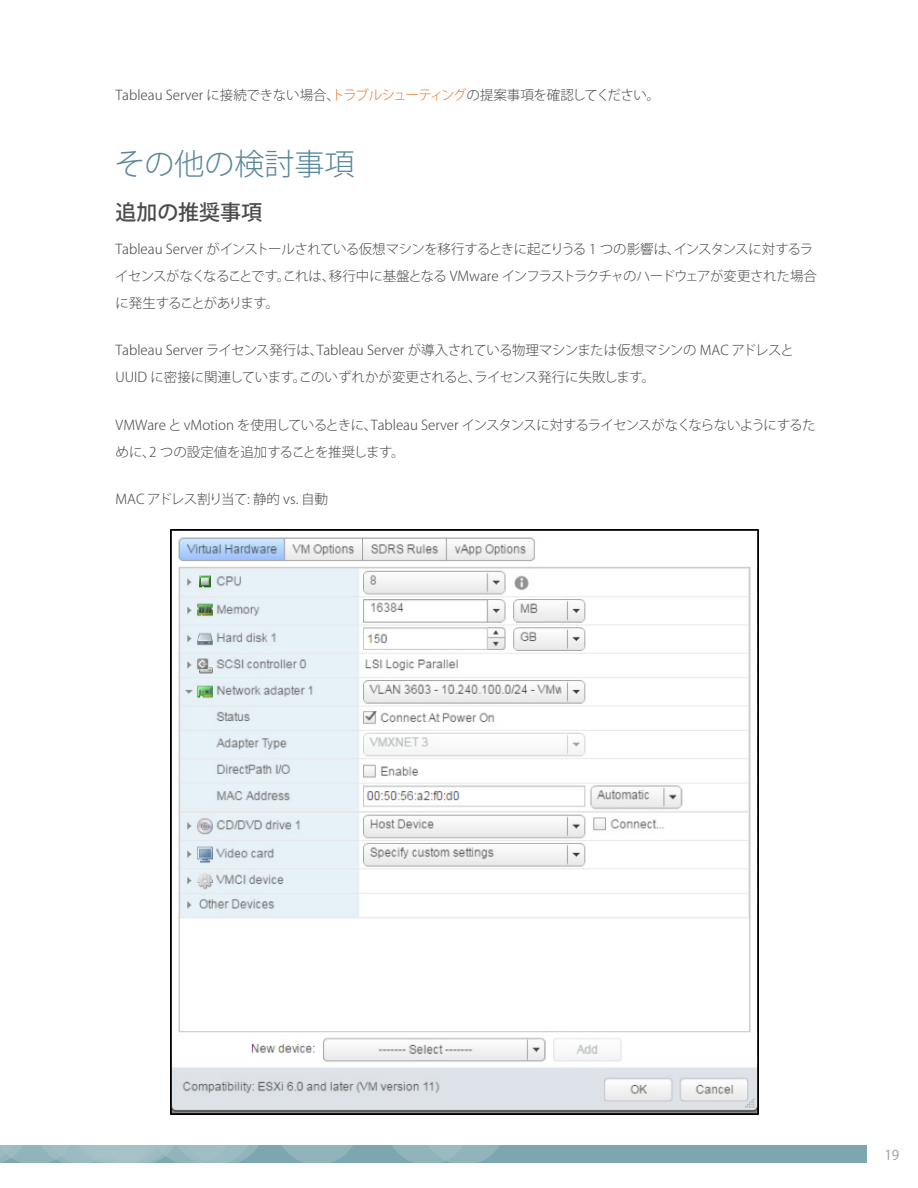
<style>
.page{position:relative;width:918px;height:1188px;background:#fff}
.page>*{position:absolute;margin:0;border:0;box-sizing:border-box;transform-origin:0 0}
.HEADLINE-section_hea{font:300 30px "Koz Go Pro";color:#59879b}
.BODYCOPY-subhead{font:500 21px "Koz Go Pro";color:#4b4b4b}
.BODYCOPY-standard{font:300 13.5px/27px "Koz Go Pro";letter-spacing:-.02em;color:#4b4b4b}
.BODYCOPY-standard-2{font:300 13.5px/27px "Koz Go Pro";letter-spacing:-.04em;color:#4b4b4b}
.BODYCOPY-standard-3{font:300 13.5px/27px "Koz Go Pro";color:#4b4b4b}
.t1{font:13.5px "Koz Go Pro";color:#9b9b9b}
.s1{color:#e8762c}
</style>
<div class="page">
<div style="left:0;top:1145px;width:866px;height:18px;background:#7ca7ae"></div>
<svg style="left:282px;top:1145px;width:71px;height:18px"></svg>
<svg style="left:392px;top:1145px;width:107px;height:18px"></svg>
<svg style="left:0;top:1145px;width:259px;height:18px"></svg>
<img style="left:170px;top:529px;width:588px;height:586px">
<p class="BODYCOPY-standard" style="left:116px;top:81px;width:546px">Tableau Server に接続できない場合、<span class="s1">トラブルシューティング</span>の提案事項を確認してください。</p>
<p class="HEADLINE-section_hea" style="left:115px;top:144px;width:241px">その他の検討事項</p>
<p class="BODYCOPY-subhead" style="left:116px;top:199px;width:148px">追加の推奨事項</p>
<p class="BODYCOPY-standard-2" style="left:115px;top:236px;width:703px">Tableau Server がインストールされている仮想マシンを移行するときに起こりうる 1 つの影響は、インスタンスに対するライセンスがなくなることです。これは、移行中に基盤となる VMware インフラストラクチャのハードウェアが変更された場合に発生することがあります。</p>
<p class="BODYCOPY-standard-3" style="left:116px;top:337px;width:680px">Tableau Server ライセンス発行は、Tableau Server が導入されている物理マシンまたは仮想マシンの MAC アドレスと<br>UUID に密接に関連しています。このいずれかが変更されると、ライセンス発行に失敗します。</p>
<p class="BODYCOPY-standard" style="left:116px;top:411px;width:702px">VMWare と vMotion を使用しているときに、Tableau Server インスタンスに対するライセンスがなくならないようにするために、2 つの設定値を追加することを推奨します。</p>
<p class="BODYCOPY-standard" style="left:116px;top:486px;width:214px">MAC アドレス割り当て: 静的 vs. 自動</p>
<p class="t1" style="left:885px;top:1146px;width:16px">19</p>
</div>
